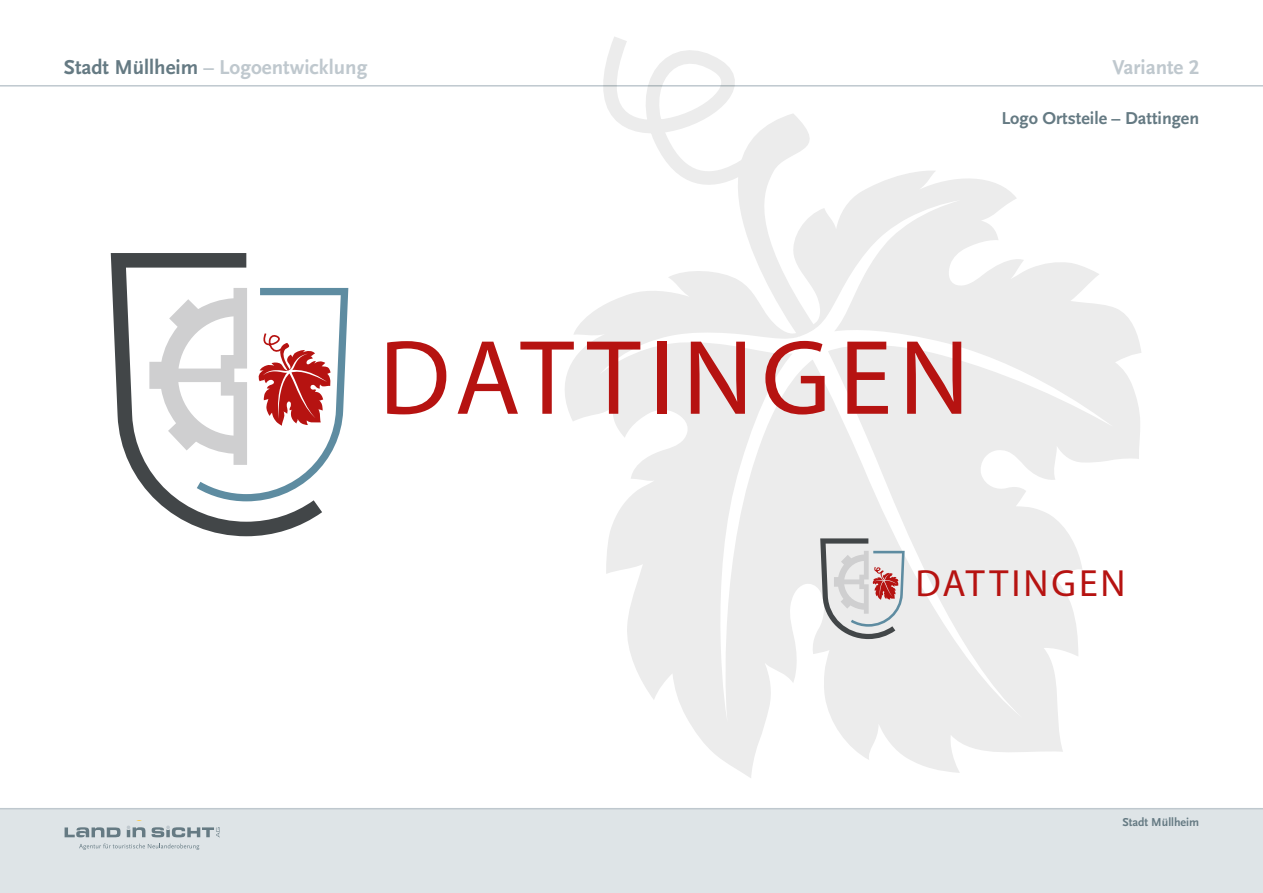
<style>
.page{position:relative;width:1263px;height:893px;background:#fff}
.page>*{position:absolute;margin:0;border:0;box-sizing:border-box;transform-origin:0 0}
.t1{font:106.95px "Myriad Pro";letter-spacing:.075em;color:#b61311}
.t2{font:37.95px "Myriad Pro";letter-spacing:.08em;color:#b61311}
.t3{font:700 21px "Scala Sans LF";color:#bfc8ce}
.t4{font:700 18px "Scala Sans LF";color:#657a83}
.t5{font:700 12px "Scala Sans LF";color:#657a83}
.s1{color:#657a83}
</style>
<div class="page">
<div style="left:0;top:808px;width:1263px;height:85px;background:#dee4e7"></div>
<hr style="left:0;top:85px;width:1263px;height:2px;background:#bfc8ce">
<hr style="left:0;top:808px;width:1263px;height:1px;background:#bfc8ce">
<svg style="left:65px;top:827px;width:56px;height:10px"></svg>
<svg style="left:152px;top:825px;width:68px;height:12px"></svg>
<svg style="left:79px;top:843px;width:120px;height:7px"></svg>
<svg style="left:127px;top:825px;width:18px;height:12px"></svg>
<svg style="left:565px;top:171px;width:576px;height:607px;fill:#ececec"></svg>
<svg style="left:563px;top:37px;width:272px;height:300px"></svg>
<svg style="left:111px;top:253px;width:211px;height:283px"></svg>
<svg style="left:149px;top:288px;width:199px;height:213px"></svg>
<svg style="left:820px;top:538px;width:85px;height:101px;background:#ccc6c7"></svg>
<p class="t3" style="left:64px;top:55px;width:305px"><span class="s1">Stadt Müllheim</span> – Logoentwicklung</p>
<p class="t3" style="left:1113px;top:55px;width:88px">Variante 2</p>
<p class="t4" style="left:1001px;top:108px;width:199px">Logo Ortsteile – Dattingen</p>
<h1 class="t1" style="left:379px;top:312px;width:592px">DATTINGEN</h1>
<h2 class="t2" style="left:915px;top:559px;width:211px">DATTINGEN</h2>
<p class="t5" style="left:1122px;top:815px;width:78px">Stadt Müllheim</p>
</div>
